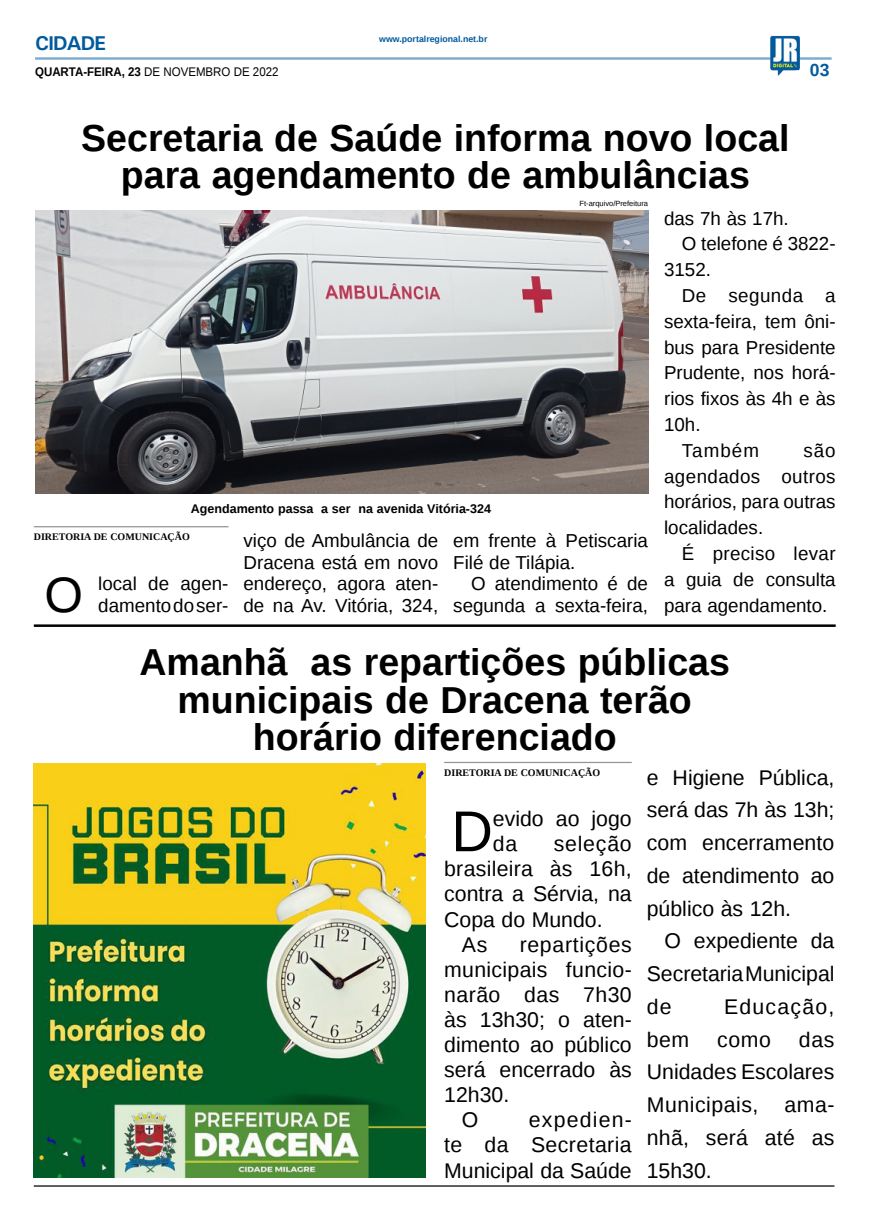
<style>
.page{position:relative;width:869px;height:1223px;background:#fff}
.page>*{position:absolute;margin:0;border:0;box-sizing:border-box;transform-origin:0 0}
.MATÉRIA{font:57.62px "Liberation Sans";color:#000}
.MATÉRIA-2{font:49.62px "Liberation Sans";color:#000}
.TÍTULO{font:700 37.5px/37.5px "Liberation Sans";color:#000;text-align:center}
.MATÉRIA-3{font:21.25px/25.1px "Liberation Sans";color:#000;text-align:justify}
.MATÉRIA-4{font:21.25px "Liberation Sans";letter-spacing:.06em;color:#000}
.TITULO_PG{font:700 20px "Univers";letter-spacing:-.04em;color:#005a9e}
.MATÉRIA-5{font:18.75px/25.8px "Liberation Sans";color:#000;text-align:justify}
.TÍTULO-2{font:700 17.5px "Liberation Sans";color:#005a9e}
.LEGENDA{font:700 12.5px "Liberation Sans";color:#000}
.DATA_PG{font:12.5px "Liberation Sans";color:#000;scale:.92 1}
.CRÉDITO_NOME{font:700 10px "Liberation Serif";color:#000}
.DATA_PG-2{font:700 8.75px "Liberation Sans";color:#005a9e}
.CRÉDITO_FOTO{font:7.5px "Liberation Sans";color:#000}
.s1{font-weight:700}
</style>
<div class="page">
<hr style="left:35px;top:57px;width:796px;height:3px;background:#005a9e">
<img style="left:769px;top:36px;width:30px;height:40px">
<img style="left:35px;top:211px;width:612px;height:283px">
<hr style="left:34px;top:526px;width:194px;height:1px;background:#939598">
<hr style="left:34px;top:624px;width:801px;height:3px;background:#000">
<img style="left:34px;top:763px;width:392px;height:414px">
<hr style="left:34px;top:1185px;width:800px;height:1px;background:#000">
<hr style="left:444px;top:761px;width:187px;height:2px;background:#939598">
<p class="TITULO_PG" style="left:35px;top:31px;width:72px">CIDADE</p>
<p class="DATA_PG" style="left:35px;top:65px;width:266px"><span class="s1">QUARTA-FEIRA, 23</span> DE NOVEMBRO DE 2022</p>
<p class="DATA_PG-2" style="left:379px;top:33px;width:110px">www.portalregional.net.br</p>
<p class="TÍTULO" style="left:81px;top:118px;width:709px">Secretaria de Saúde informa novo local para agendamento de ambulâncias</p>
<p class="CRÉDITO_FOTO" style="left:579px;top:200px;width:70px">Ft-arquivo/Prefeitura</p>
<p class="TÍTULO-2" style="left:809px;top:58px;width:21px">03</p>
<p class="LEGENDA" style="left:191px;top:500px;width:301px">Agendamento passa a ser na avenida Vitória-324</p>
<p class="CRÉDITO_NOME" style="left:34px;top:530px;width:157px">DIRETORIA DE COMUNICAÇÃO</p>
<p class="MATÉRIA-2" style="left:44px;top:566px;width:40px">O</p>
<p class="MATÉRIA-5" style="left:98px;top:574px;width:132px;line-height:21.2px">local de agen&shy;damento do ser-</p>
<p class="MATÉRIA-5" style="left:243px;top:531px;width:196px;line-height:21.4px">viço de Ambulância de Dracena está em novo endereço, agora aten&shy;de na Av. Vitória, 324,</p>
<p class="MATÉRIA-5" style="left:453px;top:531px;width:196px;line-height:21.4px">em frente à Petiscaria<br>Filé de Tilápia.</p>
<p class="MATÉRIA-5" style="left:453px;top:573px;width:196px;line-height:21.4px;text-align:right">O atendimento é de segunda a sexta-feira,</p>
<p class="MATÉRIA-5" style="left:663px;top:206px;width:126px">das 7h às 17h.</p>
<p class="MATÉRIA-5" style="left:663px;top:232px;width:173px;text-indent:18px">O telefone é 3822-<br>3152.</p>
<p class="MATÉRIA-5" style="left:663px;top:283px;width:173px;text-indent:18px">De segunda a sexta-feira, tem ôni&shy;bus para Presidente Prudente, nos horá&shy;rios fixos às 4h e às 10h.</p>
<p class="MATÉRIA-5" style="left:681px;top:438px;width:79px">Também</p>
<p class="MATÉRIA-5" style="left:663px;top:438px;width:173px;text-indent:139px">são agendados outros horários, para outras localidades.</p>
<p class="MATÉRIA-5" style="left:663px;top:541px;width:173px;text-indent:18px">É preciso levar a guia de consulta para agendamento.</p>
<p class="TÍTULO" style="left:139px;top:643px;width:591px">Amanhã as repartições públicas</p>
<p class="TÍTULO" style="left:177px;top:680px;width:515px">municipais de Dracena terão horário diferenciado</p>
<p class="CRÉDITO_NOME" style="left:444px;top:766px;width:157px">DIRETORIA DE COMUNICAÇÃO</p>
<p class="MATÉRIA" style="left:451px;top:798px;width:43px">D</p>
<p class="MATÉRIA-3" style="left:492px;top:807px;width:140px">evido ao jogo da</p>
<p class="MATÉRIA-3" style="left:646px;top:762px;width:189px;line-height:32.8px">e Higiene Pública, será das 7h às 13h; com encerramento de atendimento ao público às 12h.</p>
<p class="MATÉRIA-3" style="left:646px;top:925px;width:189px;line-height:32.8px;text-indent:18px">O expediente da Secretaria Municipal de</p>
<p class="MATÉRIA-3" style="left:444px;top:832px;width:189px;text-indent:109px">seleção brasileira às 16h, contra a Sérvia, na Copa do Mundo.</p>
<p class="MATÉRIA-3" style="left:461px;top:932px;width:27px">As</p>
<p class="MATÉRIA-3" style="left:444px;top:932px;width:189px;text-indent:75px">repartições municipais funcio&shy;narão das 7h30 às 13h30; o aten&shy;dimento ao público será encerrado às 12h30.</p>
<p class="MATÉRIA-3" style="left:461px;top:1108px;width:18px">O</p>
<p class="MATÉRIA-4" style="left:723px;top:994px;width:112px">Educação,</p>
<p class="MATÉRIA-3" style="left:646px;top:1027px;width:44px">bem</p>
<p class="MATÉRIA-3" style="left:717px;top:1027px;width:55px">como</p>
<p class="MATÉRIA-3" style="left:646px;top:1023px;width:189px;line-height:32.8px;text-indent:152px">das Unidades Escolares Municipais, ama&shy;nhã, será até as 15h30.</p>
<p class="MATÉRIA-3" style="left:444px;top:1108px;width:189px;text-indent:85px">expedien&shy;te da Secretaria Municipal da Saúde</p>
</div>
